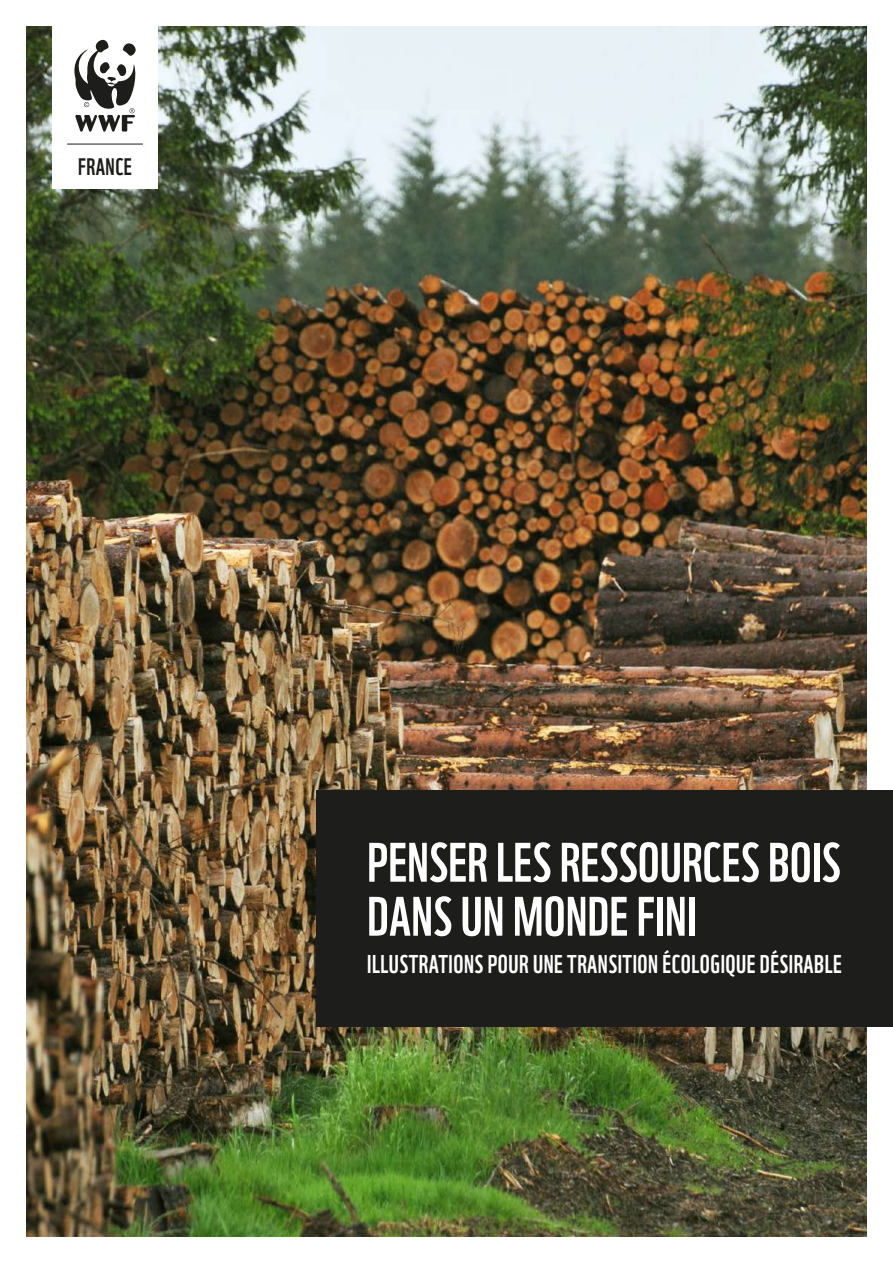
<style>
.page{position:relative;width:893px;height:1263px;background:#fff}
.page>*{position:absolute;margin:0;border:0;box-sizing:border-box;transform-origin:0 0}
.t1{font:54px/54px "WWF";letter-spacing:.005em;color:#fff}
.t2{font:25.05px "WWF";letter-spacing:.02em;color:#fff}
.t3{font:23.25px "WWF";letter-spacing:.02em;color:#1d1d1b}
</style>
<div class="page">
<img style="left:26px;top:26px;width:841px;height:1211px">
<div style="left:53px;top:13px;width:105px;height:175px;background:#fff"></div>
<svg style="left:74px;top:39px;width:62px;height:93px"></svg>
<div style="left:316px;top:790px;width:577px;height:237px;background:#1d1d1b"></div>
<hr style="left:67px;top:144px;width:76px;height:1px;background:#1d1d1b">
<p class="t3" style="left:78px;top:148px;width:55px">FRANCE</p>
<h1 class="t1" style="left:367px;top:830px;width:475px">PENSER LES RESSOURCES BOIS<br>DANS UN MONDE FINI</h1>
<p class="t2" style="left:367px;top:945px;width:476px">ILLUSTRATIONS POUR UNE TRANSITION ÉCOLOGIQUE DÉSIRABLE</p>
</div>
